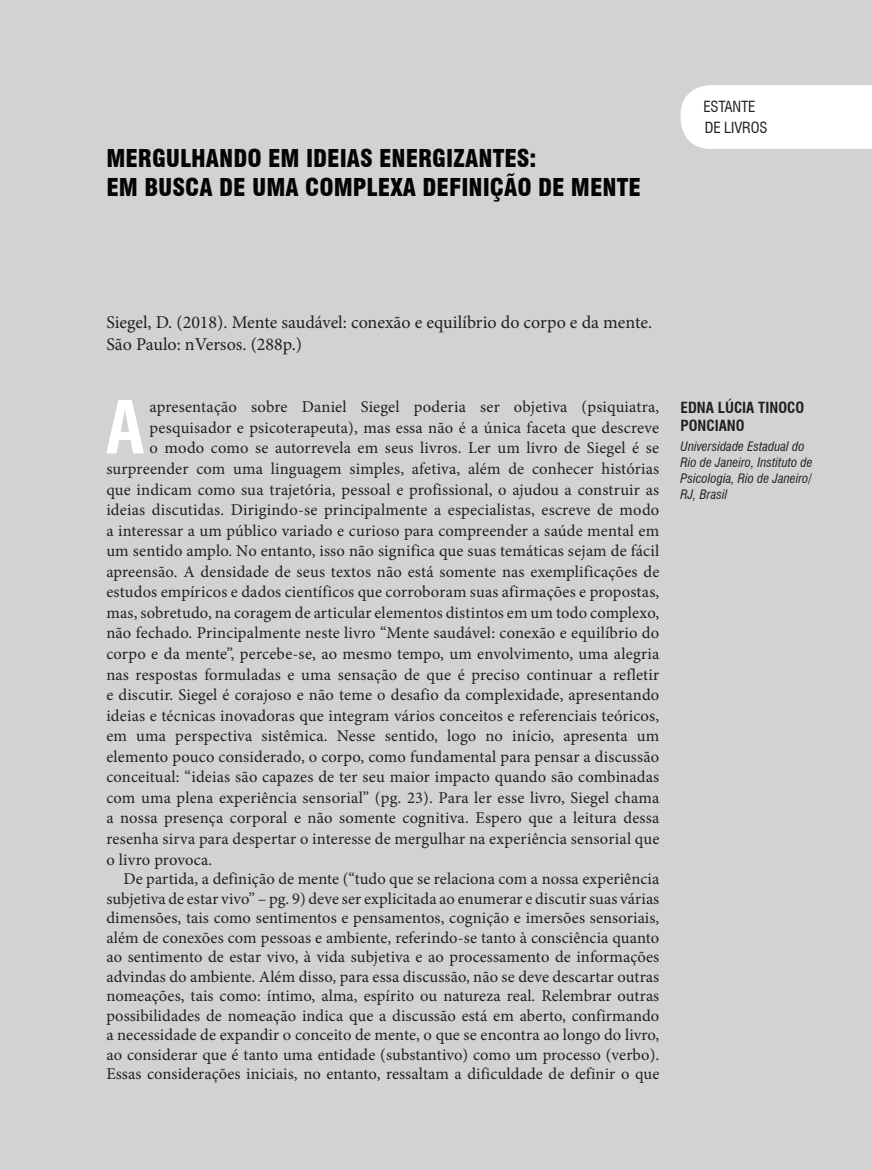
<style>
.page{position:relative;width:872px;height:1170px;background:#fff}
.page>*{position:absolute;margin:0;border:0;box-sizing:border-box;transform-origin:0 0}
.t1{font:700 condensed 71.1px "Swiss 721 BT";color:#fff}
.t2{font:900 condensed 24px/29.2px "Swiss 721 BT";color:#040503}
.t3{font:18px/21.6px "Minion Pro";color:#231f20}
.t4{font:16.5px "Minion Pro";letter-spacing:.01em;color:#231f20}
.t5{font:700 condensed 15px/18px "Swiss 721 BT";color:#231f20}
.t6{font:condensed 15px/20.4px "Swiss 721 BT";letter-spacing:-.01em;color:#231f20}
.t7{font:italic condensed 12.75px/15.8px "Swiss 721 BT";letter-spacing:.005em;color:#231f20}
</style>
<div class="page">
<div style="left:0;top:0;width:872px;height:1169px;background:#d1d2d4"></div>
<div style="left:680px;top:85px;width:192px;height:64px;background:#fff"></div>
<h2 class="t2" style="left:106px;top:144px;width:536px">MERGULHANDO EM IDEIAS ENERGIZANTES:<br>EM BUSCA DE UMA COMPLEXA DEFINIÇÃO DE MENTE</h2>
<p class="t6" style="left:703px;top:97px;width:66px">ESTANTE<br>DE LIVROS</p>
<p class="t3" style="left:106px;top:311px;width:547px">Siegel, D. (2018). Mente saudável: conexão e equilíbrio do corpo e da mente.<br>São Paulo: nVersos. (288p.)</p>
<h1 class="t1" style="left:106px;top:385px;width:40px">A</h1>
<p class="t4" style="left:150px;top:396px;width:511px">apresentação sobre Daniel Siegel poderia ser objetiva (psiquiatra,</p>
<p class="t4" style="left:150px;top:416px;width:511px">pesquisador e psicoterapeuta), mas essa não é a única faceta que descreve</p>
<p class="t4" style="left:150px;top:437px;width:511px">o modo como se autorrevela em seus livros. Ler um livro de Siegel é se</p>
<p class="t4" style="left:106px;top:457px;width:554px">surpreender com uma linguagem simples, afetiva, além de conhecer histórias</p>
<p class="t4" style="left:106px;top:478px;width:554px">que indicam como sua trajetória, pessoal e profissional, o ajudou a construir as</p>
<p class="t4" style="left:106px;top:498px;width:554px">ideias discutidas. Dirigindo-se principalmente a especialistas, escreve de modo</p>
<p class="t4" style="left:106px;top:519px;width:554px">a interessar a um público variado e curioso para compreender a saúde mental em</p>
<p class="t4" style="left:106px;top:540px;width:554px">um sentido amplo. No entanto, isso não significa que suas temáticas sejam de fácil</p>
<p class="t4" style="left:106px;top:560px;width:554px">apreensão. A densidade de seus textos não está somente nas exemplificações de</p>
<p class="t4" style="left:106px;top:581px;width:554px">estudos empíricos e dados científicos que corroboram suas afirmações e propostas,</p>
<p class="t4" style="left:106px;top:601px;width:554px">mas, sobretudo, na coragem de articular elementos distintos em um todo complexo,</p>
<p class="t4" style="left:106px;top:622px;width:554px">não fechado. Principalmente neste livro “Mente saudável: conexão e equilíbrio do</p>
<p class="t4" style="left:106px;top:642px;width:554px">corpo e da mente”, percebe-se, ao mesmo tempo, um envolvimento, uma alegria</p>
<p class="t4" style="left:106px;top:663px;width:554px">nas respostas formuladas e uma sensação de que é preciso continuar a refletir</p>
<p class="t4" style="left:106px;top:683px;width:554px">e discutir. Siegel é corajoso e não teme o desafio da complexidade, apresentando</p>
<p class="t4" style="left:106px;top:704px;width:554px">ideias e técnicas inovadoras que integram vários conceitos e referenciais teóricos,</p>
<p class="t4" style="left:106px;top:724px;width:554px">em uma perspectiva sistêmica. Nesse sentido, logo no início, apresenta um</p>
<p class="t4" style="left:106px;top:745px;width:554px">elemento pouco considerado, o corpo, como fundamental para pensar a discussão</p>
<p class="t4" style="left:106px;top:765px;width:554px">conceitual: “ideias são capazes de ter seu maior impacto quando são combinadas</p>
<p class="t4" style="left:106px;top:786px;width:554px">com uma plena experiência sensorial” (pg. 23). Para ler esse livro, Siegel chama</p>
<p class="t4" style="left:106px;top:807px;width:554px">a nossa presença corporal e não somente cognitiva. Espero que a leitura dessa</p>
<p class="t4" style="left:106px;top:827px;width:554px">resenha sirva para despertar o interesse de mergulhar na experiência sensorial que</p>
<p class="t4" style="left:106px;top:848px;width:107px">o livro provoca.</p>
<p class="t4" style="left:123px;top:867px;width:537px">De partida, a definição de mente (“tudo que se relaciona com a nossa experiência</p>
<p class="t4" style="left:106px;top:887px;width:554px">subjetiva de estar vivo” – pg. 9) deve ser explicitada ao enumerar e discutir suas várias</p>
<p class="t4" style="left:106px;top:906px;width:554px">dimensões, tais como sentimentos e pensamentos, cognição e imersões sensoriais,</p>
<p class="t4" style="left:106px;top:926px;width:554px">além de conexões com pessoas e ambiente, referindo-se tanto à consciência quanto</p>
<p class="t4" style="left:106px;top:945px;width:554px">ao sentimento de estar vivo, à vida subjetiva e ao processamento de informações</p>
<p class="t4" style="left:106px;top:965px;width:554px">advindas do ambiente. Além disso, para essa discussão, não se deve descartar outras</p>
<p class="t4" style="left:106px;top:984px;width:554px">nomeações, tais como: íntimo, alma, espírito ou natureza real. Relembrar outras</p>
<p class="t4" style="left:106px;top:1004px;width:554px">possibilidades de nomeação indica que a discussão está em aberto, confirmando</p>
<p class="t4" style="left:106px;top:1023px;width:554px">a necessidade de expandir o conceito de mente, o que se encontra ao longo do livro,</p>
<p class="t4" style="left:106px;top:1043px;width:554px">ao considerar que é tanto uma entidade (substantivo) como um processo (verbo).</p>
<p class="t4" style="left:106px;top:1062px;width:554px">Essas considerações iniciais, no entanto, ressaltam a dificuldade de definir o que</p>
<p class="t5" style="left:680px;top:399px;width:125px">EDNA LÚCIA TINOCO<br>PONCIANO</p>
<p class="t7" style="left:680px;top:439px;width:134px">Universidade Estadual do<br>Rio de Janeiro, Instituto de<br>Psicologia, Rio de Janeiro/<br>RJ, Brasil</p>
</div>
